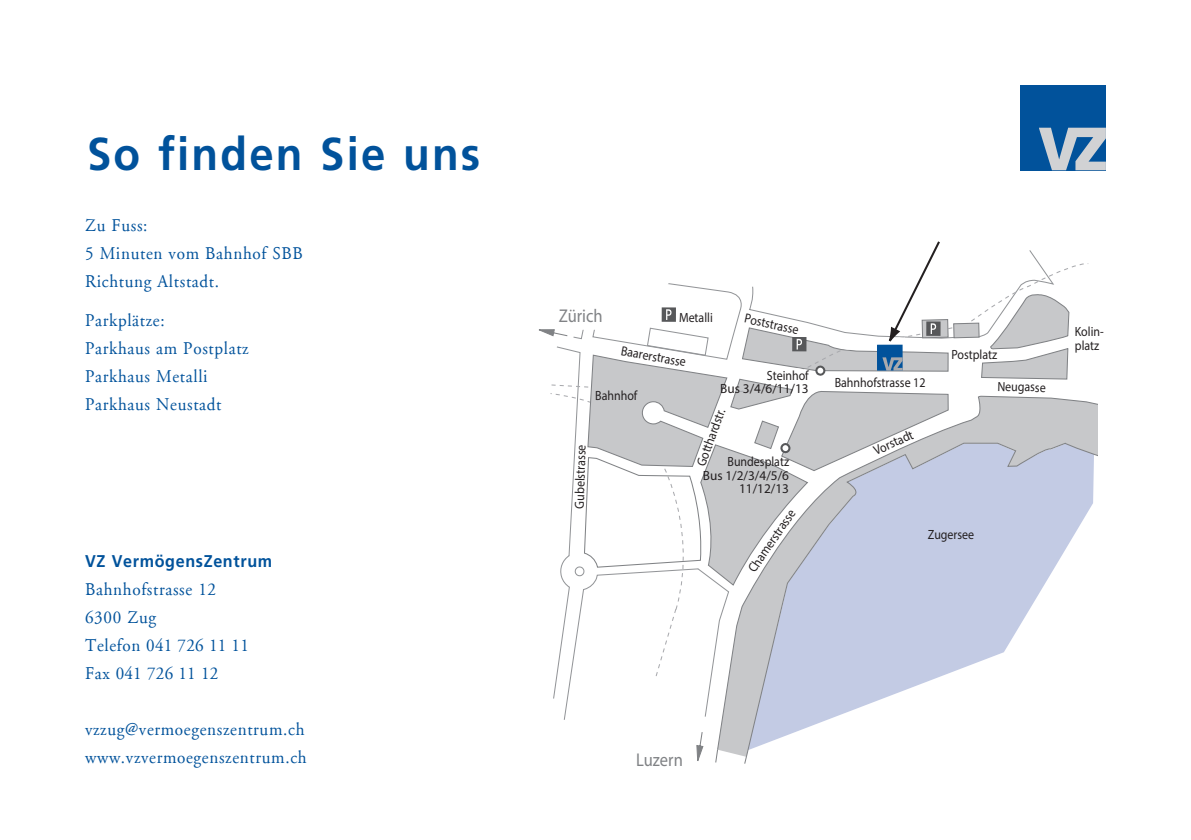
<style>
.page{position:relative;width:1191px;height:840px;background:#fff}
.page>*{position:absolute;margin:0;border:0;box-sizing:border-box;transform-origin:0 0}
.t1{font:700 46px "Frutiger LT";letter-spacing:.05em;color:#01529b;scale:.95 1}
.t2{font:18.4px "Frutiger";color:#808285;scale:.89 1}
.t3{font:18px/28px "Adobe Garamond";letter-spacing:.04em;color:#01529b;scale:.95 1}
.t4{font:700 17px "Frutiger LT";letter-spacing:.04em;color:#01529b;scale:.95 1}
.t5{font:13.4px/13.4px "Frutiger";color:#231f20;text-align:right;scale:.89 1}
.t6{font:13.4px "Frutiger";color:#231f20;scale:.9 1}
.t7{font:13.2px "Frutiger";color:#231f20;scale:.9 1}
.t8{font:13.2px "Frutiger";color:#231f20;scale:.91 1}
</style>
<div class="page">
<div style="left:1020px;top:85px;width:86px;height:85px;background:#01529b"></div>
<svg style="left:1039px;top:128px;width:67px;height:42px"></svg>
<svg style="left:717px;top:399px;width:381px;height:357px"></svg>
<svg style="left:743px;top:754px;width:4px;height:10px"></svg>
<svg style="left:715px;top:748px;width:3px;height:15px"></svg>
<svg style="left:704px;top:679px;width:351px;height:38px"></svg>
<svg style="left:696px;top:732px;width:8px;height:29px"></svg>
<svg style="left:539px;top:241px;width:531px;height:438px"></svg>
<h1 class="t1" style="left:87px;top:127px;width:415px">So finden Sie uns</h1>
<p class="t3" style="left:85px;top:211px;width:231px">Zu Fuss:<br>5 Minuten vom Bahnhof SBB<br>Richtung Altstadt.</p>
<p class="t3" style="left:85px;top:306px;width:174px">Parkplätze:<br>Parkhaus am Postplatz<br>Parkhaus Metalli<br>Parkhaus Neustadt</p>
<p class="t4" style="left:85px;top:550px;width:198px">VZ VermögensZentrum</p>
<p class="t3" style="left:85px;top:575px;width:174px">Bahnhofstrasse 12<br>6300 Zug<br>Telefon 041 726 11 11<br>Fax 041 726 11 12</p>
<p class="t3" style="left:85px;top:715px;width:235px">vzzug@vermoegenszentrum.ch www.vzvermoegenszentrum.ch</p>
<p class="t2" style="left:558px;top:304px;width:51px">Zürich</p>
<p class="t5" style="left:679px;top:310px;width:39px">Metalli</p>
<p class="t5" style="left:622px;top:343px;width:75px;rotate:10deg">Baarerstrasse</p>
<p class="t5" style="left:595px;top:388px;width:49px">Bahnhof</p>
<p class="t5" style="left:746px;top:311px;width:63px;rotate:13deg">Poststrasse</p>
<p class="t5" style="left:720px;top:368px;width:101px">Steinhof<br>Bus 3/4/6/11/13</p>
<p class="t8" style="left:571px;top:508px;width:72px;rotate:-88deg">Gubelstrasse</p>
<p class="t7" style="left:693px;top:462px;width:68px;rotate:-70deg">Gotthardstr.</p>
<p class="t5" style="left:703px;top:454px;width:98px">Bundesplatz<br>Bus 1/2/3/4/5/6<br>11/12/13</p>
<p class="t7" style="left:744px;top:566px;width:83px;rotate:-56deg">Chamerstrasse</p>
<p class="t5" style="left:834px;top:375px;width:103px">Bahnhofstrasse 12</p>
<p class="t6" style="left:871px;top:443px;width:48px;rotate:-24deg">Vorstadt</p>
<p class="t5" style="left:951px;top:347px;width:53px">Postplatz</p>
<p class="t5" style="left:997px;top:379px;width:56px;rotate:2deg">Neugasse</p>
<p class="t5" style="left:927px;top:527px;width:54px">Zugersee</p>
<p class="t5" style="left:1074px;top:324px;width:34px;text-align:left">Kolin&shy;platz</p>
<p class="t2" style="left:636px;top:747px;width:54px">Luzern</p>
</div>
